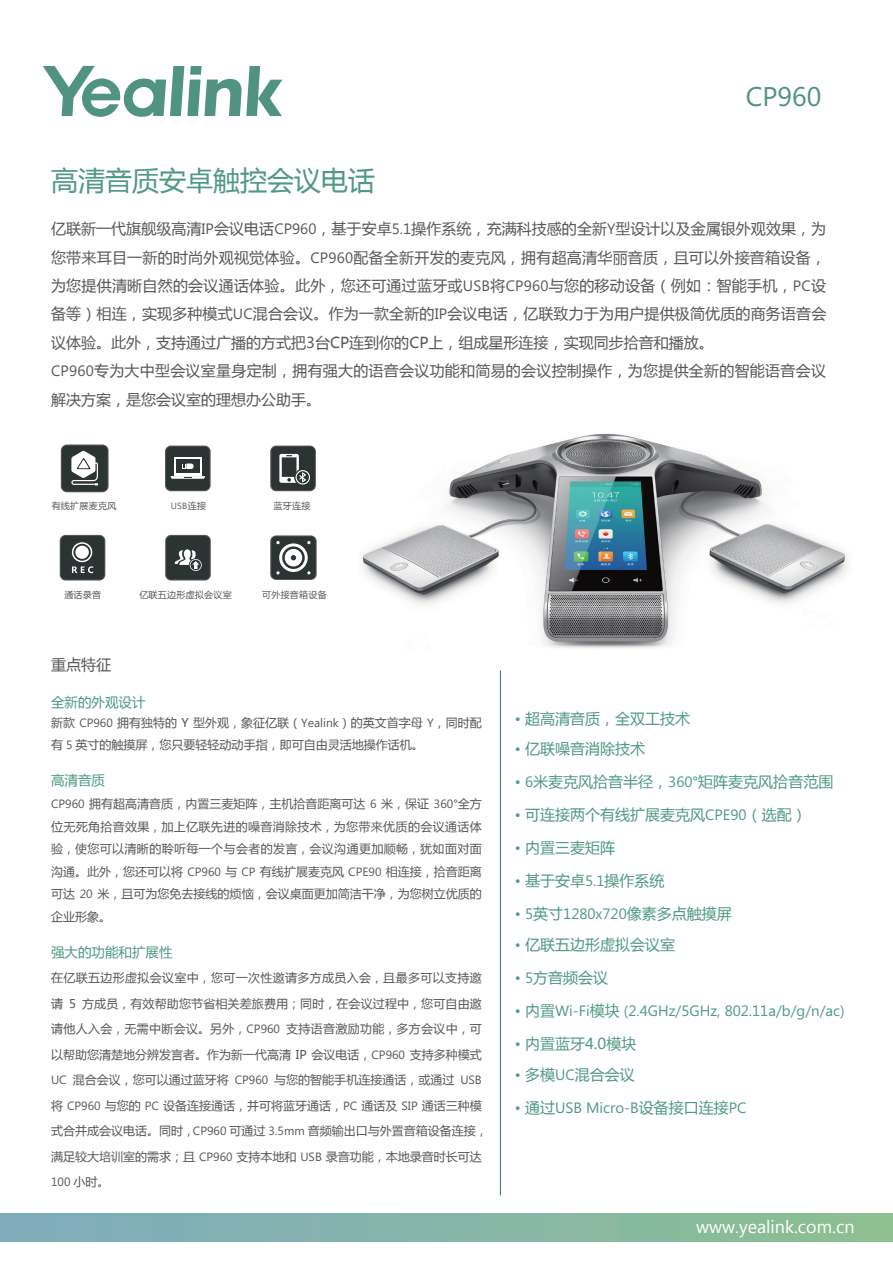
<style>
.page{position:relative;width:893px;height:1264px;background:#fff}
.page>*{position:absolute;margin:0;border:0;box-sizing:border-box;transform-origin:0 0}
.t1{font:27px "Microsoft Ya Hei";color:#509984}
.t2{font:27px "Microsoft Phags Pa";color:#509380}
.t3{font:18px "Lao UI";color:#fff}
.t4{font:15px/28.5px "Microsoft Ya Hei";letter-spacing:.01em;color:#57585a}
.t5{font:15px "Microsoft Ya Hei";color:#509984}
.t6{font:15px "Microsoft Phags Pa";color:#509984}
.t7{font:13.5px "Microsoft Ya Hei";color:#509984}
.t8{font:12px/25.5px "Microsoft Ya Hei";color:#57585a}
.t9{font:12px "Microsoft Phags Pa";color:#57585a}
.t10{font:9px "Microsoft Ya Hei";letter-spacing:.03em;color:#57585a}
.t11{font:9px "Microsoft Phags Pa";color:#57585a}
.s1{font-family:"Microsoft Phags Pa"}
.s2{font-family:"Microsoft Ya Hei"}
</style>
<div class="page">
<img style="left:362px;top:433px;width:486px;height:247px">
<svg style="left:165px;top:535px;width:46px;height:45px"></svg>
<div style="left:166px;top:536px;width:44px;height:43px;background:#2c3333;border-radius:5px"></div>
<svg style="left:175px;top:549px;width:27px;height:22px"></svg>
<svg style="left:270px;top:535px;width:46px;height:45px"></svg>
<svg style="left:43px;top:66px;width:239px;height:51px"></svg>
<div style="left:0;top:1212px;width:892px;height:28px;background:linear-gradient(to right,#7facbf,#8dc091)"></div>
<svg style="left:60px;top:535px;width:45px;height:45px"></svg>
<div style="left:61px;top:536px;width:43px;height:43px;background:#2c3333;border-radius:5px"></div>
<svg style="left:72px;top:542px;width:21px;height:31px"></svg>
<svg style="left:165px;top:445px;width:45px;height:46px"></svg>
<div style="left:166px;top:446px;width:43px;height:44px;background:#2c3333;border-radius:5px"></div>
<div style="left:174px;top:457px;width:27px;height:18px;background:#fff"></div>
<div style="left:176px;top:459px;width:24px;height:14px;background:#2c3333"></div>
<svg style="left:171px;top:476px;width:34px;height:2px"></svg>
<svg style="left:182px;top:463px;width:11px;height:6px"></svg>
<svg style="left:270px;top:445px;width:46px;height:46px"></svg>
<div style="left:271px;top:446px;width:44px;height:44px;background:#2c3333;border-radius:5px"></div>
<svg style="left:279px;top:454px;width:20px;height:28px"></svg>
<div style="left:282px;top:457px;width:14px;height:20px;background:#2c3333"></div>
<svg style="left:287px;top:478px;width:4px;height:3px"></svg>
<svg style="left:294px;top:468px;width:17px;height:18px"></svg>
<svg style="left:295px;top:470px;width:15px;height:14px"></svg>
<svg style="left:296px;top:471px;width:13px;height:12px"></svg>
<svg style="left:299px;top:472px;width:7px;height:10px"></svg>
<hr style="left:500px;top:670px;width:1px;height:525px;background:#2d7756">
<div style="left:61px;top:444px;width:47px;height:48px;border:2px solid #59595b;border-radius:5px"></div>
<div style="left:62px;top:445px;width:45px;height:46px;background:#2c3333;border-radius:5px"></div>
<svg style="left:71px;top:450px;width:27px;height:35px"></svg>
<h1 class="t2" style="left:745px;top:78px;width:77px">CP960</h1>
<h1 class="t1" style="left:51px;top:162px;width:326px">高清音质安卓触控会议电话</h1>
<p class="t4" style="left:51px;top:214px;width:776px">亿联新一代旗舰级高清<span class="s1">IP</span>会议电话<span class="s1">CP960</span>，基于安卓<span class="s1">5.1</span>操作系统，充满科技感的全新<span class="s1">Y</span>型设计以及金属银外观效果，为您带来耳目一新的时尚外观视觉体验。<span class="s1">CP960</span>配备全新开发的麦克风，拥有超高清华丽音质，且可以外接音箱设备，为您提供清晰自然的会议通话体验。此外，您还可通过蓝牙或<span class="s1">USB</span>将<span class="s1">CP960</span>与您的移动设备（例如：智能手机，<span class="s1">PC</span>设备等）相连，实现多种模式<span class="s1">UC</span>混合会议。作为一款全新的<span class="s1">IP</span>会议电话，亿联致力于为用户提供极简优质的商务语音会议体验。此外，支持通过广播的方式把3台CP连到你的CP上，组成星形连接，实现同步拾音和播放。<br><span class="s1">CP960</span>专为大中型会议室量身定制，拥有强大的语音会议功能和简易的会议控制操作，为您提供全新的智能语音会议解决方案，是您会议室的理想办公助手。</p>
<p class="t10" style="left:52px;top:500px;width:66px">有线扩展麦克风</p>
<p class="t11" style="left:171px;top:500px;width:37px">USB<span class="s2">连接</span></p>
<p class="t10" style="left:273px;top:500px;width:38px">蓝牙连接</p>
<p class="t10" style="left:64px;top:589px;width:38px">通话录音</p>
<p class="t10" style="left:139px;top:589px;width:94px">亿联五边形虚拟会议室</p>
<p class="t10" style="left:262px;top:589px;width:66px">可外接音箱设备</p>
<p class="t4" style="left:51px;top:649px;width:62px">重点特征</p>
<p class="t7" style="left:51px;top:693px;width:96px">全新的外观设计</p>
<p class="t8" style="left:51px;top:711px;width:432px;line-height:22.5px">新款 <span class="s1">CP960</span> 拥有独特的 Y 型外观，象征亿联（<span class="s1">Yealink</span>）的英文首字母 <span class="s1">Y</span>，同时配有 <span class="s1">5</span> 英寸的触摸屏，您只要轻轻动动手指，即可自由灵活地操作话机。</p>
<p class="t7" style="left:51px;top:771px;width:55px">高清音质</p>
<p class="t8" style="left:51px;top:792px;width:432px;line-height:22.5px;text-align:justify"><span class="s1">CP960</span> 拥有超高清音质，内置三麦矩阵，主机拾音距离可达 <span class="s1">6</span> 米，保证 <span class="s1">360°</span>全方位无死角拾音效果，加上亿联先进的噪音消除技术，为您带来优质的会议通话体验，使您可以清晰的聆听每一个与会者的发言，会议沟通更加顺畅，犹如面对面沟通。此外，您还可以将 <span class="s1">CP960</span> 与 <span class="s1">CP</span> 有线扩展麦克风 <span class="s1">CPE90</span> 相连接，拾音距离可达 <span class="s1">20</span> 米，且可为您免去接线的烦恼，会议桌面更加简洁干净，为您树立优质的企业形象。</p>
<p class="t7" style="left:51px;top:942px;width:123px">强大的功能和扩展性</p>
<p class="t8" style="left:51px;top:964px;width:438px">在亿联五边形虚拟会议室中，您可一次性邀请多方成员入会，且最多可以支持邀请 5 方成员，有效帮助您节省相关差旅费用；同时，在会议过程中，您可自由邀请他人入会，无需中断会议。另外，<span class="s1">CP960</span> 支持语音激励功能，多方会议中，可以帮助您清楚地分辨发言者。作为新一代高清 IP 会议电话，<span class="s1">CP960</span> 支持多种模式<span class="s1">UC</span> 混合会议，您可以通过蓝牙将 <span class="s1">CP960</span> 与您的智能手机连接通话，或通过 <span class="s1">USB</span>将 <span class="s1">CP960</span> 与您的 <span class="s1">PC</span> 设备连接通话，并可将蓝牙通话，<span class="s1">PC</span> 通话及 <span class="s1">SIP</span> 通话三种模式合并成会议电话。同时，<span class="s1">CP960</span> 可通过 <span class="s1">3.5mm</span> 音频输出口与外置音箱设备连接，满足较大培训室的需求；且 <span class="s1">CP960</span> 支持本地和 <span class="s1">USB</span> 录音功能，本地录音时长可达</p>
<p class="t9" style="left:51px;top:1173px;width:60px">100 <span class="s2">小时。</span></p>
<p class="t5" style="left:514px;top:708px;width:177px"><span class="s1">•</span> 超高清音质，全双工技术</p>
<p class="t5" style="left:514px;top:738px;width:132px"><span class="s1">•</span> 亿联噪音消除技术</p>
<p class="t5" style="left:514px;top:771px;width:320px"><span class="s1">• 6</span>米麦克风拾音半径，<span class="s1">360°</span>矩阵麦克风拾音范围</p>
<p class="t5" style="left:514px;top:804px;width:293px"><span class="s1">•</span> 可连接两个有线扩展麦克风<span class="s1">CPE90</span>（选配）</p>
<p class="t5" style="left:514px;top:837px;width:102px"><span class="s1">•</span> 内置三麦矩阵</p>
<p class="t5" style="left:514px;top:870px;width:151px"><span class="s1">•</span> 基于安卓<span class="s1">5.1</span>操作系统</p>
<p class="t6" style="left:514px;top:903px;width:218px">• 5<span class="s2">英寸</span>1280x720<span class="s2">像素多点触摸屏</span></p>
<p class="t5" style="left:514px;top:934px;width:162px"><span class="s1">•</span> 亿联五边形虚拟会议室</p>
<p class="t5" style="left:514px;top:967px;width:95px"><span class="s1">• 5</span>方音频会议</p>
<p class="t6" style="left:514px;top:1000px;width:331px">• <span class="s2">内置</span>Wi-Fi<span class="s2">模块</span> (2.4GHz/5GHz, 802.11a/b/g/n/ac)</p>
<p class="t5" style="left:514px;top:1033px;width:123px"><span class="s1">•</span> 内置蓝牙4.0模块</p>
<p class="t5" style="left:514px;top:1064px;width:121px"><span class="s1">•</span> 多模<span class="s1">UC</span>混合会议</p>
<p class="t6" style="left:514px;top:1096px;width:233px">• <span class="s2">通过</span>USB Micro-B<span class="s2">设备接口连接</span>PC</p>
<h2 class="t3" style="left:696px;top:1213px;width:160px">www.yealink.com.cn</h2>
</div>
